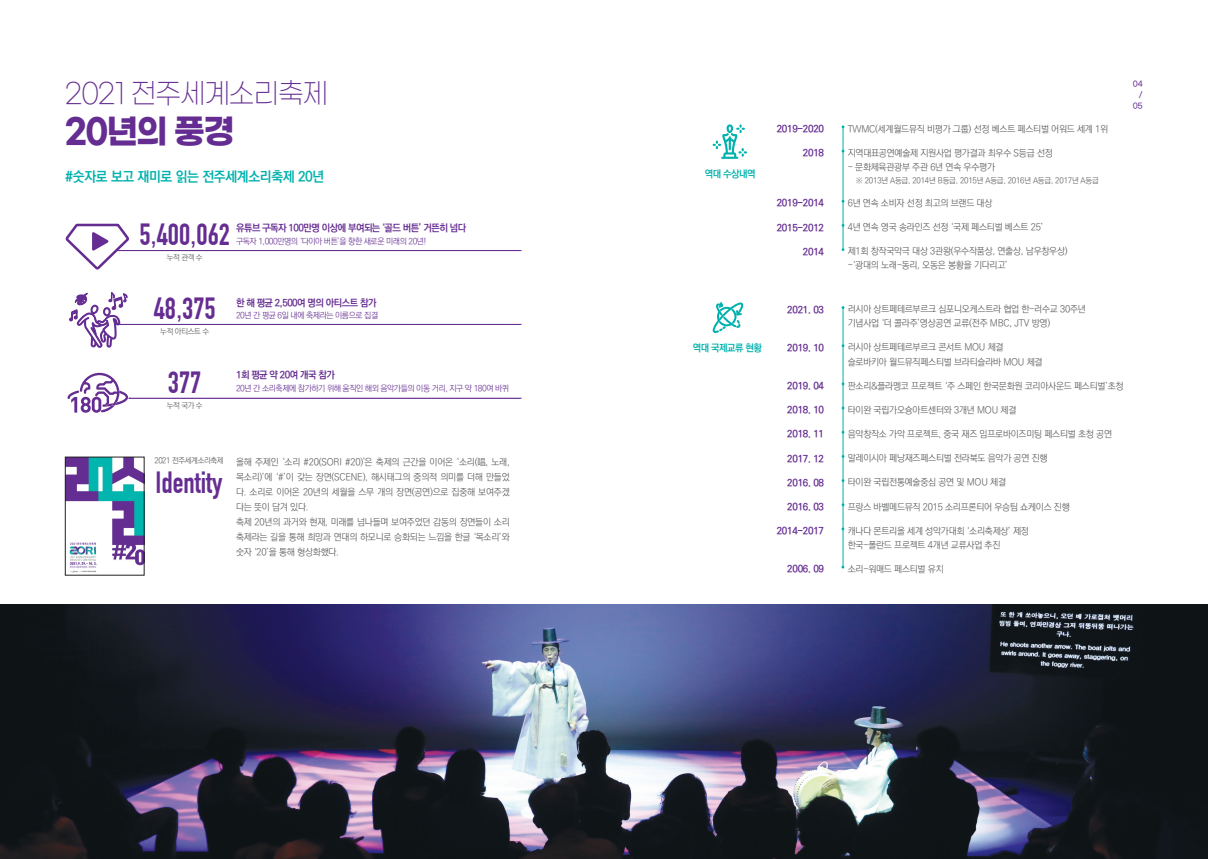
<style>
.page{position:relative;width:1208px;height:859px;background:#fff}
.page>*{position:absolute;margin:0;border:0;box-sizing:border-box;transform-origin:0 0}
.t1{font:700 34px "Gmarket Sans";letter-spacing:-.05em;color:#652d91;scale:.96 1}
.t2{font:700 30px "DIN Condensed";color:#652d91}
.t3{font:300 28px "Gmarket Sans";letter-spacing:-.05em;color:#652d91;scale:.96 1}
.t4{font:700 14px "Ko Pub Dotum";letter-spacing:-.025em;color:#00b2ad}
.t5{font:700 10px "Ko Pub Dotum";letter-spacing:-.025em;color:#652d91}
.t6{font:700 10px "Ko Pub Dotum";letter-spacing:-.05em;color:#652d91}
.t7{font:700 10px "Ko Pub Dotum";letter-spacing:-.05em;color:#00b2ad}
.t8{font:300 9.5px/15px "Ko Pub Dotum";letter-spacing:-.025em;color:#57585a;text-align:justify}
.t9{font:300 8.5px "Ko Pub Dotum";letter-spacing:-.05em;color:#652d91}
.t10{font:300 8px "Ko Pub Dotum";letter-spacing:-.025em;color:#57585a}
.t11{font:300 8px "Ko Pub Dotum";letter-spacing:-.05em;color:#57585a}
.t12{font:500 7.5px "Gmarket Sans";color:#652d91}
.s1{font-family:"Arimo";font-weight:400;font-size:28px}
</style>
<div class="page">
<img style="left:67px;top:459px;width:75px;height:114px">
<div style="left:65px;top:457px;width:79px;height:118px;border:1px solid #231f20"></div>
<img style="left:0;top:605px;width:1208px;height:254px">
<svg style="left:67px;top:373px;width:454px;height:40px"></svg>
<svg style="left:69px;top:292px;width:452px;height:56px"></svg>
<svg style="left:65px;top:223px;width:456px;height:47px"></svg>
<svg style="left:712px;top:124px;width:35px;height:35px"></svg>
<svg style="left:712px;top:302px;width:32px;height:31px"></svg>
<hr style="left:843px;top:127px;width:1px;height:121px;background:#00b2ad">
<hr style="left:843px;top:307px;width:1px;height:260px;background:#00b2ad">
<p class="t3" style="left:65px;top:78px;width:276px">2021 전주세계소리축제</p>
<p class="t1" style="left:65px;top:112px;width:178px">20년의 풍경</p>
<p class="t4" style="left:65px;top:169px;width:261px">#숫자로 보고 재미로 읽는 전주세계소리축제 20년</p>
<p class="t6" style="left:236px;top:223px;width:232px">유튜브 구독자 100만명 이상에 부여되는 ‘골드 버튼’ 거뜬히 넘다</p>
<p class="t9" style="left:236px;top:237px;width:192px">구독자 1,000만명의 ‘다이아 버튼’을 향한 새로운 미래의 20년!</p>
<p class="t2" style="left:139px;top:217px;width:92px">5<span class="s1">‚</span>400<span class="s1">‚</span>062</p>
<p class="t10" style="left:167px;top:254px;width:38px">누적 관객 수</p>
<p class="t2" style="left:154px;top:291px;width:64px">48<span class="s1">‚</span>375</p>
<p class="t10" style="left:160px;top:327px;width:50px">누적 아티스트 수</p>
<p class="t2" style="left:168px;top:365px;width:35px">377</p>
<p class="t10" style="left:167px;top:402px;width:38px">누적 국가 수</p>
<p class="t6" style="left:236px;top:297px;width:142px">한 해 평균 2,500여 명의 아티스트 참가</p>
<p class="t9" style="left:236px;top:311px;width:144px">20년 간 평균 6일 내에 축제라는 이름으로 집결</p>
<p class="t6" style="left:236px;top:370px;width:100px">1회 평균 약 20여 개국 참가</p>
<p class="t9" style="left:236px;top:384px;width:275px">20년 간 소리축제에 참가하기 위해 움직인 해외 음악가들의 이동 거리, 지구 약 180여 바퀴</p>
<p class="t11" style="left:154px;top:457px;width:71px">2021 전주세계소리축제</p>
<p class="t2" style="left:155px;top:465px;width:68px">Identity</p>
<p class="t8" style="left:236px;top:455px;width:275px">올해 주제인 ‘소리 #20(SORI #20)'은 축제의 근간을 이어온 ‘소리(唱, 노래, 목소리)’에 ‘#’이 갖는 장면(SCENE), 해시태그의 중의적 의미를 더해 만들었 다. 소리로 이어온 20년의 세월을 스무 개의 장면(공연)으로 집중해 보여주겠 다는 뜻이 담겨 있다.</p>
<p class="t8" style="left:236px;top:515px;width:275px">축제 20년의 과거와 현재, 미래를 넘나들며 보여주었던 감동의 장면들이 소리 축제라는 길을 통해 희망과 연대의 하모니로 승화되는 느낌을 한글 ‘목소리’와 숫자 ‘20’을 통해 형상화했다.</p>
<p class="t7" style="left:705px;top:169px;width:52px">역대 수상내역</p>
<p class="t5" style="left:776px;top:124px;width:49px">2019-2020</p>
<p class="t5" style="left:803px;top:148px;width:23px">2018</p>
<p class="t5" style="left:776px;top:198px;width:49px">2019-2014</p>
<p class="t5" style="left:776px;top:222px;width:49px">2015-2012</p>
<p class="t5" style="left:803px;top:247px;width:23px">2014</p>
<p class="t7" style="left:693px;top:343px;width:70px">역대 국제교류 현황</p>
<p class="t5" style="left:787px;top:305px;width:38px">2021. 03</p>
<p class="t5" style="left:787px;top:343px;width:38px">2019. 10</p>
<p class="t5" style="left:787px;top:381px;width:38px">2019. 04</p>
<p class="t5" style="left:787px;top:405px;width:38px">2018. 10</p>
<p class="t5" style="left:787px;top:429px;width:38px">2018. 11</p>
<p class="t5" style="left:787px;top:453px;width:38px">2017. 12</p>
<p class="t5" style="left:787px;top:478px;width:38px">2016. 08</p>
<p class="t5" style="left:787px;top:502px;width:38px">2016. 03</p>
<p class="t5" style="left:776px;top:526px;width:49px">2014-2017</p>
<p class="t5" style="left:787px;top:564px;width:38px">2006. 09</p>
<p class="t8" style="left:847px;top:122px;width:262px">TWMC(세계월드뮤직 비평가 그룹) 선정 베스트 페스티벌 어워드 세계 1위</p>
<p class="t8" style="left:847px;top:146px;width:207px">지역대표공연예술제 지원사업 평가결과 최우수 S등급 선정</p>
<p class="t8" style="left:847px;top:160px;width:149px">- 문화체육관광부 주관 6년 연속 우수평가</p>
<p class="t10" style="left:856px;top:176px;width:244px">※ 2013년 A등급, 2014년 B등급, 2015년 A등급, 2016년 A등급, 2017년 A등급</p>
<p class="t8" style="left:847px;top:196px;width:146px">6년 연속 소비자 선정 최고의 브랜드 대상</p>
<p class="t8" style="left:847px;top:220px;width:197px">4년 연속 영국 송라인즈 선정 ‘국제 페스티벌 베스트 25’</p>
<p class="t8" style="left:847px;top:244px;width:221px">제1회 창작국악극 대상 3관왕(우수작품상, 연출상, 남우창우상)</p>
<p class="t8" style="left:847px;top:258px;width:162px">-‘광대의 노래-동리, 오동은 봉황을 기다리고’</p>
<p class="t12" style="left:1132px;top:80px;width:12px">04</p>
<p class="t12" style="left:1138px;top:91px;width:5px">/</p>
<p class="t12" style="left:1132px;top:102px;width:11px">05</p>
<p class="t8" style="left:847px;top:302px;width:240px">러시아 상트페테르부르크 심포니오케스트라 협업 한-러수교 30주년</p>
<p class="t8" style="left:847px;top:316px;width:204px">기념사업 ‘더 콜라주’영상공연 교류(전주 MBC, JTV 방영)</p>
<p class="t8" style="left:847px;top:340px;width:157px">러시아 상트페테르부르크 콘서트 MOU 체결</p>
<p class="t8" style="left:847px;top:354px;width:196px">슬로바키아 월드뮤직페스티벌 브라티슬라바 MOU 체결</p>
<p class="t8" style="left:847px;top:379px;width:277px">판소리&amp;플라멩코 프로젝트 ‘주 스페인 한국문화원 코리아사운드 페스티벌’초청</p>
<p class="t8" style="left:847px;top:403px;width:170px">타이완 국립가오슝아트센터와 3개년 MOU 체결</p>
<p class="t8" style="left:847px;top:427px;width:266px">음악창작소 가악 프로젝트, 중국 재즈 임프로바이즈미팅 페스티벌 초청 공연</p>
<p class="t8" style="left:847px;top:451px;width:201px">말레이시아 페낭재즈페스티벌 전라북도 음악가 공연 진행</p>
<p class="t8" style="left:847px;top:475px;width:160px">타이완 국립전통예술중심 공연 및 MOU 체결</p>
<p class="t8" style="left:847px;top:499px;width:224px">프랑스 바벨메드뮤직 2015 소리프론티어 우승팀 쇼케이스 진행</p>
<p class="t8" style="left:847px;top:524px;width:183px">캐나다 몬트리올 세계 성악가대회 ‘소리축제상’ 제정</p>
<p class="t8" style="left:847px;top:538px;width:154px">한국-폴란드 프로젝트 4개년 교류사업 추진</p>
<p class="t8" style="left:847px;top:562px;width:97px">소리-워매드 페스티벌 유치</p>
</div>
